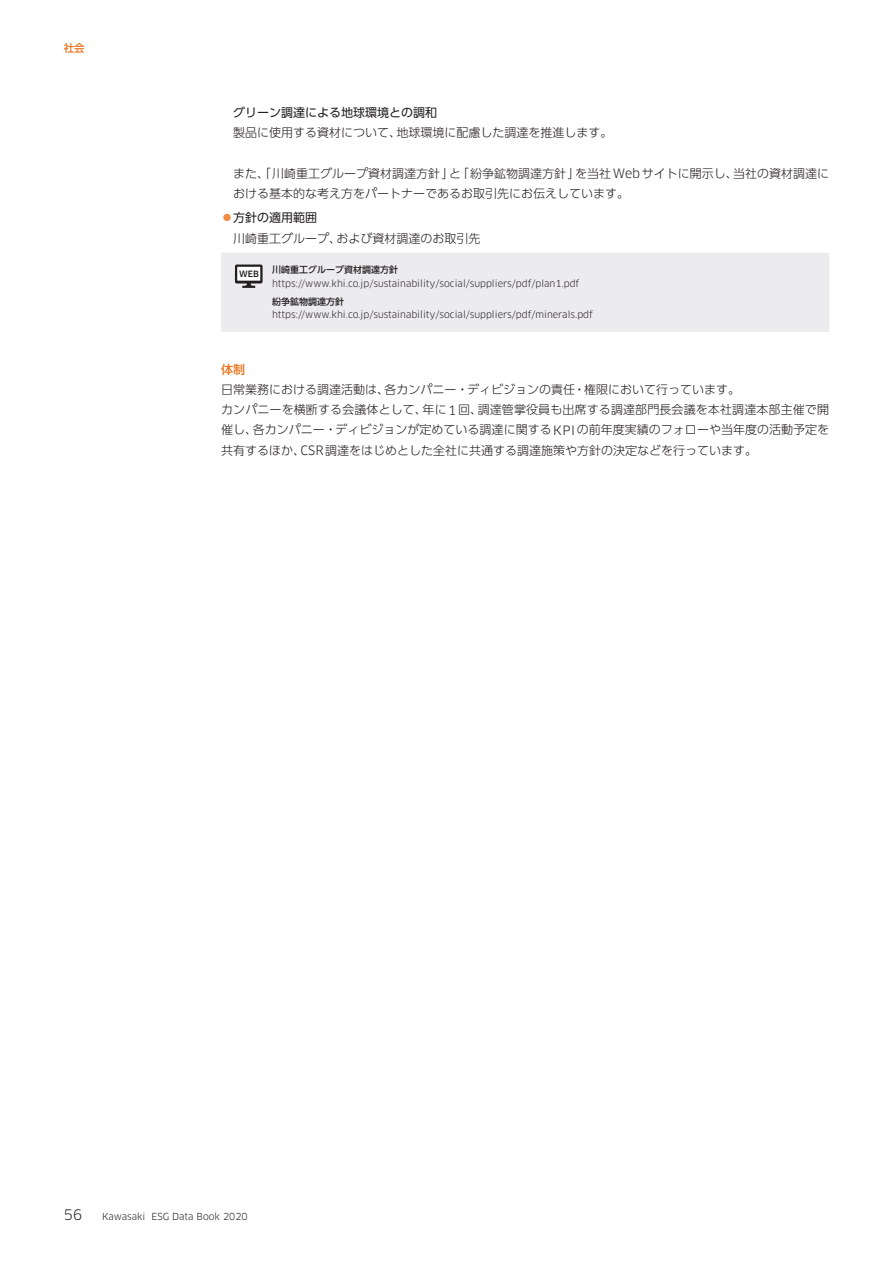
<style>
.page{position:relative;width:893px;height:1263px;background:#fff}
.page>*{position:absolute;margin:0;border:0;box-sizing:border-box;transform-origin:0 0}
.t1{font:14.1px "Clan OT";color:#231f20}
.本文{font:300 12px/20.2px "UD Shin Go Pr 6";color:#231f20}
.本文R-前1mmアキ{font:12px "UD Shin Go Pr 6";color:#231f20}
.見出し02_オレンジ{font:500 12px "UD Shin Go Pr 6";color:#e9731e}
.t2{font:500 10.5px "UD Shin Go Pr 6";color:#e9731e}
.WEB誘導URL{font:9.45px "Clan OT";color:#231f20}
.WEB誘導タイトル{font:500 9px "UD Shin Go Pr 6";color:#231f20}
.t3{font:500 8.55px "Clan OT";color:#231f20}
.s1{font-family:"Clan OT";font-weight:400;font-size:12.6px}
.s2{color:#ed8b43}
</style>
<div class="page">
<div style="left:221px;top:253px;width:608px;height:79px;background:#ececee"></div>
<svg style="left:235px;top:264px;width:28px;height:24px"></svg>
<p class="t2" style="left:64px;top:39px;width:22px">社会</p>
<p class="本文R-前1mmアキ" style="left:221px;top:103px;width:218px">　グリーン調達による地球環境との調和</p>
<p class="本文" style="left:233px;top:122px;width:381px">製品に使用する資材について、地球環境に配慮した調達を推進します。</p>
<p class="本文" style="left:233px;top:162px;width:598px">また、「川崎重工グループ資材調達方針」と「紛争鉱物調達方針」を当社<span class="s1">Web</span>サイトに開示し、当社の資材調達における基本的な考え方をパートナーであるお取引先にお伝えしています。</p>
<p class="本文R-前1mmアキ" style="left:221px;top:208px;width:97px"><span class="s2">●</span>方針の適用範囲</p>
<p class="本文" style="left:221px;top:228px;width:261px">　川崎重工グループ、および資材調達のお取引先</p>
<p class="t3" style="left:239px;top:268px;width:21px">WEB</p>
<p class="WEB誘導タイトル" style="left:272px;top:263px;width:127px">川崎重工グループ資材調達方針</p>
<p class="WEB誘導URL" style="left:272px;top:278px;width:309px">https://www.khi.co.jp/sustainability/social/suppliers/pdf/plan1.pdf</p>
<p class="WEB誘導タイトル" style="left:272px;top:294px;width:73px">紛争鉱物調達方針</p>
<p class="WEB誘導URL" style="left:272px;top:309px;width:322px">https://www.khi.co.jp/sustainability/social/suppliers/pdf/minerals.pdf</p>
<p class="見出し02_オレンジ" style="left:221px;top:359px;width:25px">体制</p>
<p class="本文" style="left:221px;top:379px;width:521px">日常業務における調達活動は、各カンパニー・ディビジョンの責任・権限において行っています。</p>
<p class="本文" style="left:221px;top:399px;width:610px;text-align:justify">カンパニーを横断する会議体として、年に<span class="s1">1</span>回、調達管掌役員も出席する調達部門長会議を本社調達本部主催で開催し、各カンパニー・ディビジョンが定めている調達に関する<span class="s1">KPI</span>の前年度実績のフォローや当年度の活動予定を共有するほか、<span class="s1">CSR</span>調達をはじめとした全社に共通する調達施策や方針の決定などを行っています。</p>
<p class="t1" style="left:64px;top:1206px;width:20px">56</p>
<p class="WEB誘導URL" style="left:102px;top:1211px;width:147px">Kawasaki ESG Data Book 2020</p>
</div>
